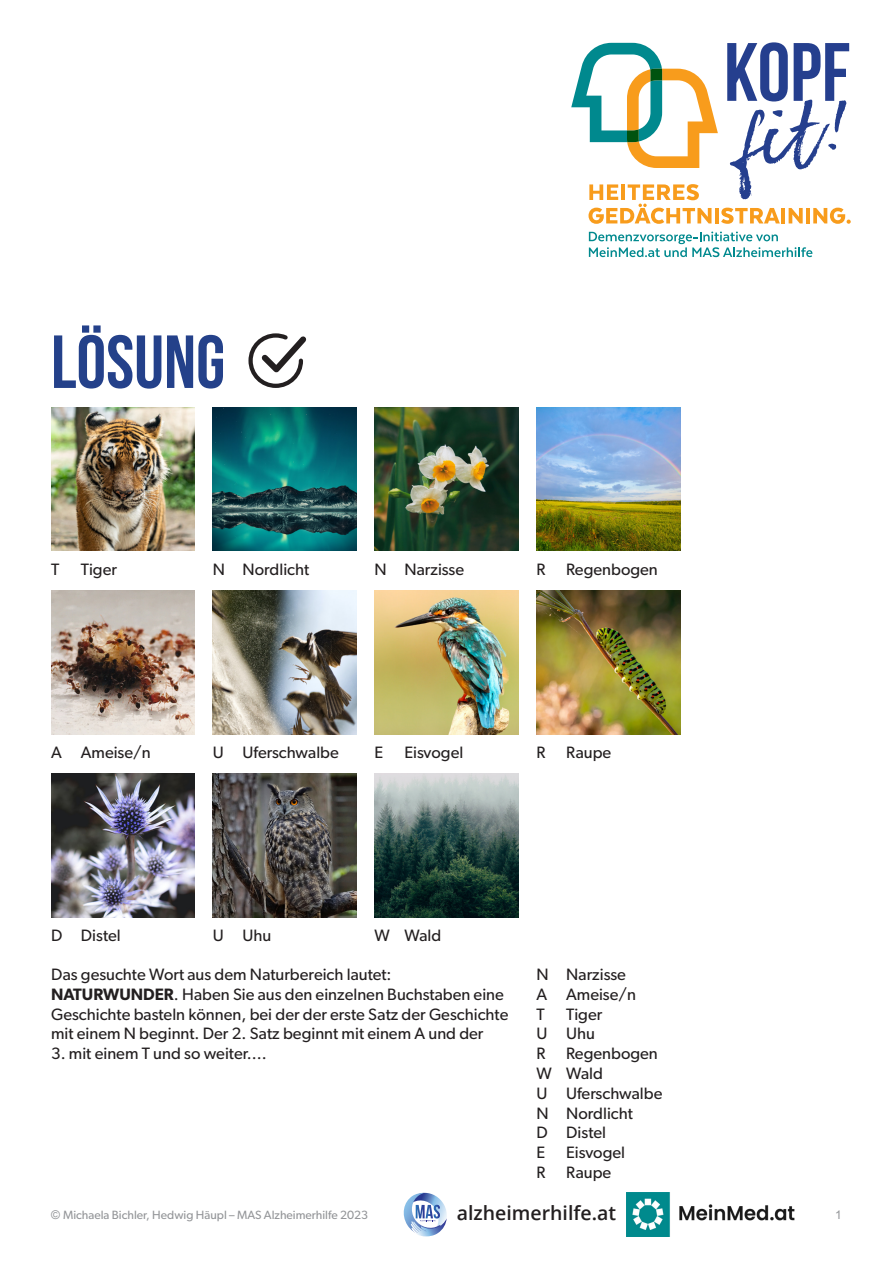
<style>
.page{position:relative;width:893px;height:1263px;background:#fff}
.page>*{position:absolute;margin:0;border:0;box-sizing:border-box;transform-origin:0 0}
.t1{font:700 75px "Bebas Neue";color:#24418a}
.t2{font:600 19.5px "Open Sans";color:#231f20}
.t3{font:16.5px/19.8px "Gibson";color:#231f20}
.t4{font:12px "Gibson";color:#939598}
.t5{font:12px "Arial";color:#939598}
.s1{font-weight:600}
.s2{font-family:"Arial"}
</style>
<div class="page">
<svg style="left:727px;top:42px;width:122px;height:157px"></svg>
<svg style="left:588px;top:184px;width:123px;height:40px"></svg>
<hr style="left:715px;top:208px;width:4px;height:15px;background:#f89c1c">
<svg style="left:721px;top:208px;width:59px;height:16px"></svg>
<hr style="left:781px;top:208px;width:4px;height:15px;background:#f89c1c">
<svg style="left:789px;top:208px;width:14px;height:15px"></svg>
<hr style="left:806px;top:208px;width:4px;height:15px;background:#f89c1c">
<svg style="left:813px;top:208px;width:38px;height:16px"></svg>
<svg style="left:571px;top:43px;width:147px;height:125px"></svg>
<svg style="left:589px;top:232px;width:223px;height:25px"></svg>
<img style="left:627px;top:1193px;width:168px;height:43px">
<svg style="left:403px;top:1193px;width:44px;height:44px"></svg>
<svg style="left:248px;top:333px;width:59px;height:55px"></svg>
<img style="left:51px;top:407px;width:144px;height:144px">
<img style="left:213px;top:407px;width:144px;height:144px">
<img style="left:375px;top:407px;width:143px;height:144px">
<img style="left:536px;top:407px;width:144px;height:144px">
<img style="left:51px;top:590px;width:144px;height:144px">
<img style="left:213px;top:590px;width:144px;height:144px">
<img style="left:375px;top:590px;width:143px;height:144px">
<img style="left:536px;top:590px;width:144px;height:144px">
<img style="left:51px;top:773px;width:144px;height:144px">
<img style="left:213px;top:773px;width:144px;height:144px">
<img style="left:375px;top:773px;width:143px;height:144px">
<p class="t1" style="left:51px;top:321px;width:176px">LÖSUNG</p>
<p class="t3" style="left:51px;top:559px;width:10px">T</p>
<p class="t3" style="left:81px;top:559px;width:38px">Tiger</p>
<p class="t3" style="left:213px;top:559px;width:98px">N Nordlicht</p>
<p class="t3" style="left:536px;top:559px;width:10px">R</p>
<p class="t3" style="left:566px;top:559px;width:93px">Regenbogen</p>
<p class="t3" style="left:375px;top:559px;width:91px">N Narzisse</p>
<p class="t3" style="left:51px;top:742px;width:101px">A Ameise/n</p>
<p class="t3" style="left:213px;top:742px;width:128px">U Uferschwalbe</p>
<p class="t3" style="left:375px;top:742px;width:10px">E</p>
<p class="t3" style="left:404px;top:742px;width:60px">Eisvogel</p>
<p class="t3" style="left:536px;top:742px;width:10px">R</p>
<p class="t3" style="left:566px;top:742px;width:47px">Raupe</p>
<p class="t3" style="left:51px;top:925px;width:71px">D Distel</p>
<p class="t3" style="left:213px;top:925px;width:60px">U Uhu</p>
<p class="t3" style="left:375px;top:925px;width:68px">W Wald</p>
<p class="t3" style="left:51px;top:964px;width:342px">Das gesuchte Wort aus dem Naturbereich lautet:</p>
<p class="t3" style="left:51px;top:984px;width:459px"><span class="s1">NATURWUNDER</span>. Haben Sie aus den einzelnen Buchstaben eine<br>Geschichte basteln können, bei der der erste Satz der Geschichte mit einem N beginnt. Der 2. Satz beginnt mit einem A und der</p>
<p class="t3" style="left:51px;top:1043px;width:217px">3. mit einem T und so weiter....</p>
<p class="t3" style="left:536px;top:964px;width:101px">N Narzisse<br>A Ameise/n</p>
<p class="t3" style="left:536px;top:1004px;width:10px">T</p>
<p class="t3" style="left:566px;top:1004px;width:38px">Tiger</p>
<p class="t3" style="left:536px;top:1023px;width:60px">U Uhu</p>
<p class="t3" style="left:536px;top:1043px;width:10px">R</p>
<p class="t3" style="left:566px;top:1043px;width:93px">Regenbogen</p>
<p class="t3" style="left:536px;top:1063px;width:68px">W Wald</p>
<p class="t3" style="left:536px;top:1083px;width:128px">U Uferschwalbe</p>
<p class="t3" style="left:536px;top:1103px;width:98px">N Nordlicht</p>
<p class="t3" style="left:536px;top:1122px;width:71px">D Distel</p>
<p class="t3" style="left:536px;top:1142px;width:10px">E</p>
<p class="t3" style="left:566px;top:1142px;width:60px">Eisvogel</p>
<p class="t3" style="left:536px;top:1162px;width:10px">R</p>
<p class="t3" style="left:566px;top:1162px;width:47px">Raupe</p>
<p class="t4" style="left:51px;top:1208px;width:319px"><span class="s2">©</span> Michaela Bichler, Hedwig Häupl – MAS Alzheimerhilfe 2023</p>
<p class="t2" style="left:457px;top:1199px;width:161px">alzheimerhilfe.at</p>
<p class="t5" style="left:835px;top:1206px;width:8px">1</p>
</div>
